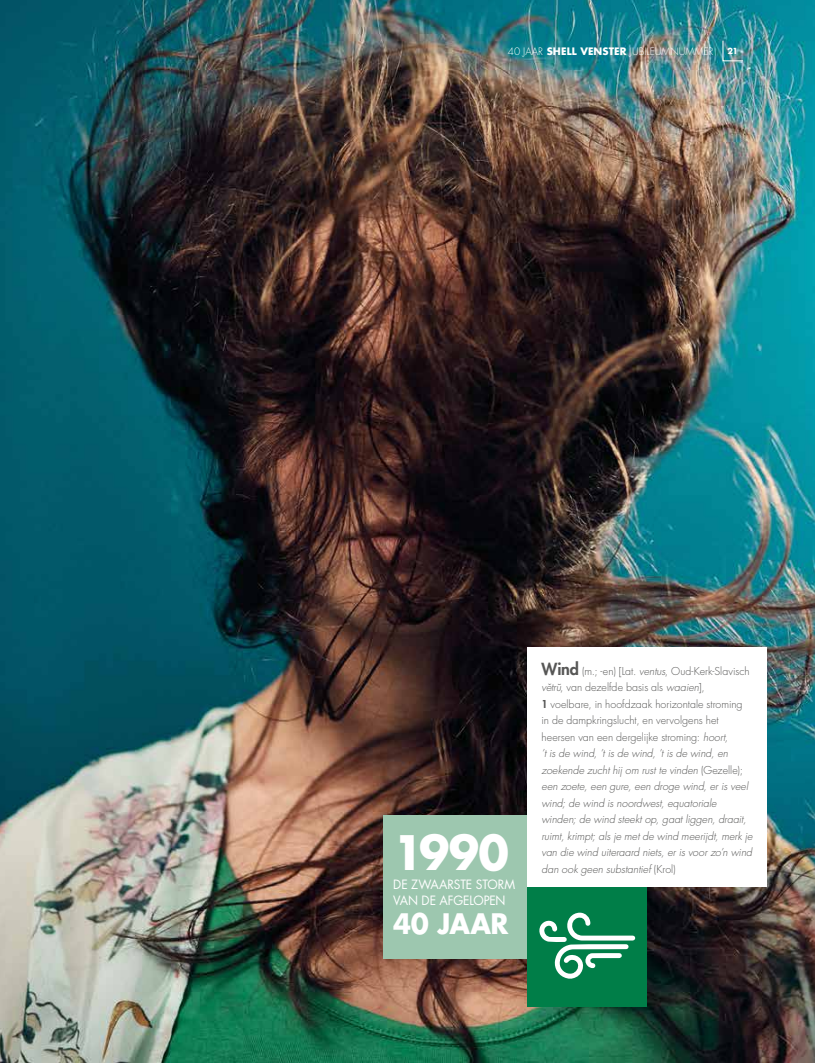
<style>
.page{position:relative;width:815px;height:1063px;background:#fff}
.page>*{position:absolute;margin:0;border:0;box-sizing:border-box;transform-origin:0 0}
.t1{font:700 46.25px "Futura Std";color:#fff;scale:.96 1}
.t2{font:700 27.5px "Futura Std";letter-spacing:-.015em;color:#fff;scale:.96 1}
.t3{font:12.5px/16.2px "Futura Std";letter-spacing:-.01em;color:#fff;scale:.96 1}
.t4{font:italic 300 10.62px/16.5px "Futura Std";color:#575756}
.t5{font:300 10px "Futura Std";color:#fff}
.t6{font:700 8.12px "Futura Std";color:#fff}
.s1{font-weight:700}
.s2{font-weight:800;font-style:normal;font-size:16.25px}
.s3{font-style:normal}
.s4{font-weight:800;font-style:normal}
</style>
<div class="page">
<img style="left:0;top:0;width:815px;height:1063px">
<div style="left:527px;top:887px;width:120px;height:120px;background:#007e48"></div>
<svg style="left:539px;top:913px;width:96px;height:66px"></svg>
<svg style="left:722px;top:40px;width:22px;height:21px"></svg>
<div style="left:527px;top:647px;width:240px;height:240px;background:#fff"></div>
<div style="left:384px;top:815px;width:143px;height:144px;background:#9dc7af"></div>
<p class="t5" style="left:508px;top:45px;width:207px">40 JAAR <span class="s1">SHELL VENSTER</span> JUBILEUMNUMMER</p>
<p class="t6" style="left:728px;top:46px;width:12px">21</p>
<h1 class="t1" style="left:393px;top:822px;width:122px">1990</h1>
<p class="t3" style="left:393px;top:876px;width:128px">DE ZWAARSTE STORM<br>VAN DE AFGELOPEN</p>
<h2 class="t2" style="left:393px;top:905px;width:122px">40 JAAR</h2>
<p class="t4" style="left:541px;top:663px;width:213px"><span class="s2">Wind</span> <span class="s3">(m.; -en) [Lat.</span> ventus<span class="s3">, Oud-Kerk-Slavisch </span>veˇtru˘<span class="s3">, van dezelfde basis als</span> waaien<span class="s3">],<br></span><span class="s4">1</span> <span class="s3">voelbare, in hoofdzaak horizontale stroming in de dampkringslucht, en vervolgens het heersen van een dergelijke stroming:</span> hoort,<br>’t is de wind, ’t is de wind, ’t is de wind, en zoekende zucht hij om rust te vinden <span class="s3">(Gezelle); </span>een zoete, een gure, een droge wind, er is veel wind; de wind is noordwest, equatoriale winden; de wind steekt op, gaat liggen, draait, ruimt, krimpt; als je met de wind meerijdt, merk je van die wind uiteraard niets, er is voor zo’n wind</p>
<p class="t4" style="left:541px;top:861px;width:136px">dan ook geen substantief <span class="s3">(Krol)</span></p>
</div>
